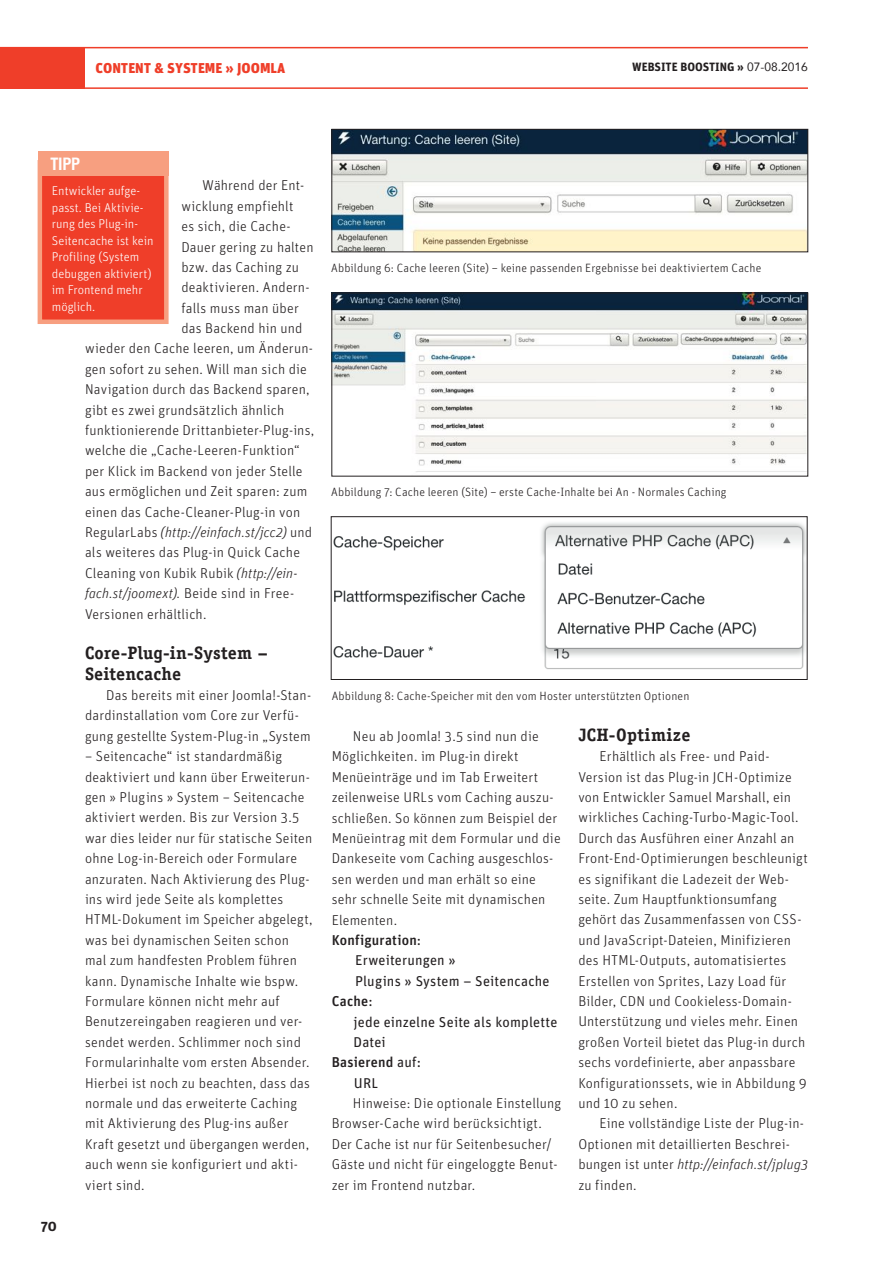
<style>
.page{position:relative;width:893px;height:1263px;background:#fff}
.page>*{position:absolute;margin:0;border:0;box-sizing:border-box;transform-origin:0 0}
.t1{font:700 18px/20.4px "Officina Serif Std";letter-spacing:.015em;color:#231f20}
.t2{font:700 condensed 16.5px "Swiss 721 BT";color:#fff}
.t3{font:300 14.25px/20.4px "Unit";letter-spacing:.015em;color:#231f20}
.t4{font:14.25px "Unit";letter-spacing:.015em;color:#231f20}
.t5{font:italic 300 14.25px "Unit";letter-spacing:.01em;color:#231f20}
.t6{font:500 14.25px "Unit";letter-spacing:.015em;color:#231f20}
.t7{font:900 14.25px "Unit";color:#ef3e29}
.t8{font:700 14.25px "Unit";color:#231f20}
.t9{font:300 12.75px/16.5px "Unit";color:#fff}
.t10{font:300 12px "Unit";letter-spacing:.01em;color:#231f20}
.t11{font:700 12px "Unit";color:#231f20}
.s1{font-family:"Avenir";font-weight:400}
.s2{font-style:normal}
.s3{font-style:italic}
.s4{font-weight:400}
</style>
<div class="page">
<div style="left:0;top:47px;width:85px;height:41px;background:#ef3e29"></div>
<hr style="left:0;top:47px;width:808px;height:1px;background:#ef3e29">
<hr style="left:0;top:87px;width:808px;height:2px;background:#ef3e29">
<img style="left:334px;top:131px;width:472px;height:119px">
<div style="left:332px;top:129px;width:476px;height:123px;border:1px solid #231f20"></div>
<img style="left:334px;top:295px;width:472px;height:177px">
<div style="left:332px;top:293px;width:476px;height:183px;border:1px solid #231f20"></div>
<div style="left:38px;top:160px;width:131px;height:164px;background:#ef3e29;border:4px solid #f79f80"></div>
<div style="left:38px;top:151px;width:131px;height:25px;background:#f79f80"></div>
<img style="left:333px;top:522px;width:472px;height:147px">
<div style="left:331px;top:516px;width:476px;height:164px;border:1px solid #231f20"></div>
<p class="t7" style="left:96px;top:59px;width:191px">CONTENT &amp; SYSTEME » JOOMLA</p>
<p class="t11" style="left:632px;top:59px;width:177px">WEBSITE BOOSTING » <span class="s1">07-08.2016</span></p>
<p class="t2" style="left:50px;top:154px;width:31px">TIPP</p>
<p class="t9" style="left:52px;top:182px;width:103px">Entwickler aufge&shy;passt. Bei Aktivie&shy;rung des Plug-in-<br>Seitencache ist kein<br>Profiling (System debuggen aktiviert) im Frontend mehr möglich.</p>
<p class="t3" style="left:203px;top:175px;width:103px">Während der Ent-</p>
<p class="t3" style="left:181px;top:195px;width:114px">wicklung empfiehlt</p>
<p class="t3" style="left:181px;top:216px;width:111px">es sich, die Cache-</p>
<p class="t3" style="left:181px;top:236px;width:134px">Dauer gering zu halten</p>
<p class="t3" style="left:181px;top:257px;width:119px">bzw. das Caching zu</p>
<p class="t3" style="left:181px;top:277px;width:130px">deaktivieren. Andern-</p>
<p class="t3" style="left:181px;top:297px;width:119px">falls muss man über</p>
<p class="t3" style="left:181px;top:318px;width:123px">das Backend hin und</p>
<p class="t3" style="left:85px;top:338px;width:230px">wieder den Cache leeren, um Änderun-</p>
<p class="t3" style="left:85px;top:359px;width:223px">gen sofort zu sehen. Will man sich die</p>
<p class="t3" style="left:85px;top:379px;width:226px">Navigation durch das Backend sparen,</p>
<p class="t3" style="left:85px;top:399px;width:201px">gibt es zwei grundsätzlich ähnlich</p>
<p class="t3" style="left:85px;top:420px;width:231px">funktionierende Drittanbieter-Plug-ins,</p>
<p class="t3" style="left:85px;top:440px;width:216px">welche die „Cache-Leeren-Funktion“</p>
<p class="t3" style="left:85px;top:461px;width:219px">per Klick im Backend von jeder Stelle</p>
<p class="t3" style="left:85px;top:481px;width:224px">aus ermöglichen und Zeit sparen: zum</p>
<p class="t3" style="left:85px;top:501px;width:217px">einen das Cache-Cleaner-Plug-in von</p>
<p class="t5" style="left:85px;top:524px;width:229px"><span class="s2">RegularLabs</span> (http://einfach.st/jcc2) <span class="s2">und</span></p>
<p class="t3" style="left:85px;top:542px;width:216px">als weiteres das Plug-in Quick Cache</p>
<p class="t3" style="left:85px;top:562px;width:214px">Cleaning von Kubik Rubik <span class="s3">(http://ein-</span></p>
<p class="t5" style="left:85px;top:585px;width:211px">fach.st/joomext). <span class="s2">Beide sind in Free-</span></p>
<p class="t3" style="left:85px;top:603px;width:123px">Versionen erhältlich.</p>
<p class="t1" style="left:85px;top:643px;width:184px">Core-Plug-in-System –<br>Seitencache</p>
<p class="t3" style="left:85px;top:685px;width:228px;text-indent:21px">Das bereits mit einer Joomla!-Stan&shy;dardinstallation vom Core zur Verfü&shy;gung gestellte System-Plug-in „System</p>
<p class="t3" style="left:85px;top:746px;width:229px">– Seitencache“ ist standardmäßig deaktiviert und kann über Erweiterun&shy;gen » Plugins » System – Seitencache aktiviert werden. Bis zur Version 3.5 war dies leider nur für statische Seiten ohne Log-in-Bereich oder Formulare anzuraten. Nach Aktivierung des Plug&shy;ins wird jede Seite als komplettes HTML-Dokument im Speicher abgelegt, was bei dynamischen Seiten schon mal zum handfesten Problem führen kann. Dynamische Inhalte wie bspw.<br>Formulare können nicht mehr auf Benutzereingaben reagieren und ver&shy;sendet werden. Schlimmer noch sind Formularinhalte vom ersten Absender.<br>Hierbei ist noch zu beachten, dass das normale und das erweiterte Caching mit Aktivierung des Plug-ins außer Kraft gesetzt und übergangen werden, auch wenn sie konfiguriert und akti&shy;viert sind.</p>
<p class="t8" style="left:41px;top:1216px;width:18px">70</p>
<p class="t10" style="left:331px;top:261px;width:432px">Abbildung 6: Cache leeren (Site) – keine passenden Ergebnisse bei deaktiviertem Cache</p>
<p class="t10" style="left:331px;top:485px;width:397px">Abbildung 7: Cache leeren (Site) – erste Cache-Inhalte bei An - Normales Caching</p>
<p class="t10" style="left:332px;top:688px;width:359px">Abbildung 8: Cache-Speicher mit den vom Hoster unterstützten Optionen</p>
<p class="t3" style="left:353px;top:726px;width:187px">Neu ab Joomla! 3.5 sind nun die</p>
<p class="t3" style="left:332px;top:746px;width:188px">Möglichkeiten. im Plug-in direkt</p>
<p class="t3" style="left:332px;top:766px;width:208px">Menüeinträge und im Tab Erweitert</p>
<p class="t3" style="left:332px;top:787px;width:224px">zeilenweise URLs vom Caching auszu-</p>
<p class="t3" style="left:332px;top:807px;width:227px">schließen. So können zum Beispiel der</p>
<p class="t3" style="left:332px;top:828px;width:230px">Menüeintrag mit dem Formular und die</p>
<p class="t3" style="left:332px;top:848px;width:223px">Dankeseite vom Caching ausgeschlos-</p>
<p class="t3" style="left:332px;top:868px;width:206px">sen werden und man erhält so eine</p>
<p class="t3" style="left:332px;top:889px;width:215px">sehr schnelle Seite mit dynamischen</p>
<p class="t3" style="left:332px;top:909px;width:67px">Elementen.</p>
<p class="t6" style="left:332px;top:931px;width:91px">Kon figuration<span class="s4">:</span></p>
<p class="t4" style="left:355px;top:952px;width:102px">Erweiterungen »</p>
<p class="t4" style="left:355px;top:972px;width:196px">Plugins » System – Seitencache</p>
<p class="t6" style="left:332px;top:992px;width:42px">Cac he<span class="s4">:</span></p>
<p class="t4" style="left:353px;top:1013px;width:205px">jede einzelne Seite als komplette</p>
<p class="t4" style="left:353px;top:1033px;width:34px">Datei</p>
<p class="t6" style="left:332px;top:1054px;width:91px">Bas ierend <span class="s4">auf:</span></p>
<p class="t4" style="left:354px;top:1074px;width:26px">URL</p>
<p class="t3" style="left:332px;top:1093px;width:231px;text-indent:21px">Hinweise: Die optionale Einstellung Browser-Cache wird berücksichtigt.<br>Der Cache ist nur für Seitenbesucher/ Gäste und nicht für eingeloggte Benut&shy;zer im Frontend nutzbar.</p>
<p class="t1" style="left:578px;top:724px;width:114px">JCH-Optimize</p>
<p class="t3" style="left:578px;top:746px;width:231px;text-indent:21px">Erhältlich als Free- und Paid-Version ist das Plug-in JCH-Optimize von Entwickler Samuel Marshall, ein wirkliches Caching-Turbo-Magic-Tool.<br>Durch das Ausführen einer Anzahl an Front-End-Optimierungen beschleunigt es signifikant die Ladezeit der Web&shy;seite. Zum Hauptfunktionsumfang gehört das Zusammenfassen von CSS&shy;und JavaScript-Dateien, Minifizieren des HTML-Outputs, automatisiertes Erstellen von Sprites, Lazy Load für Bilder, CDN und Cookieless-Domain-Unterstützung und vieles mehr. Einen großen Vorteil bietet das Plug-in durch sechs vordefinierte, aber anpassbare Konfigurationssets, wie in Abbildung 9 und 10 zu sehen.</p>
<p class="t3" style="left:578px;top:1113px;width:231px;text-indent:21px">Eine vollständige Liste der Plug-in-Optionen mit detaillierten Beschrei&shy;bungen ist unter <span class="s3">http://einfach.st/jplug3 </span>zu finden.</p>
</div>
